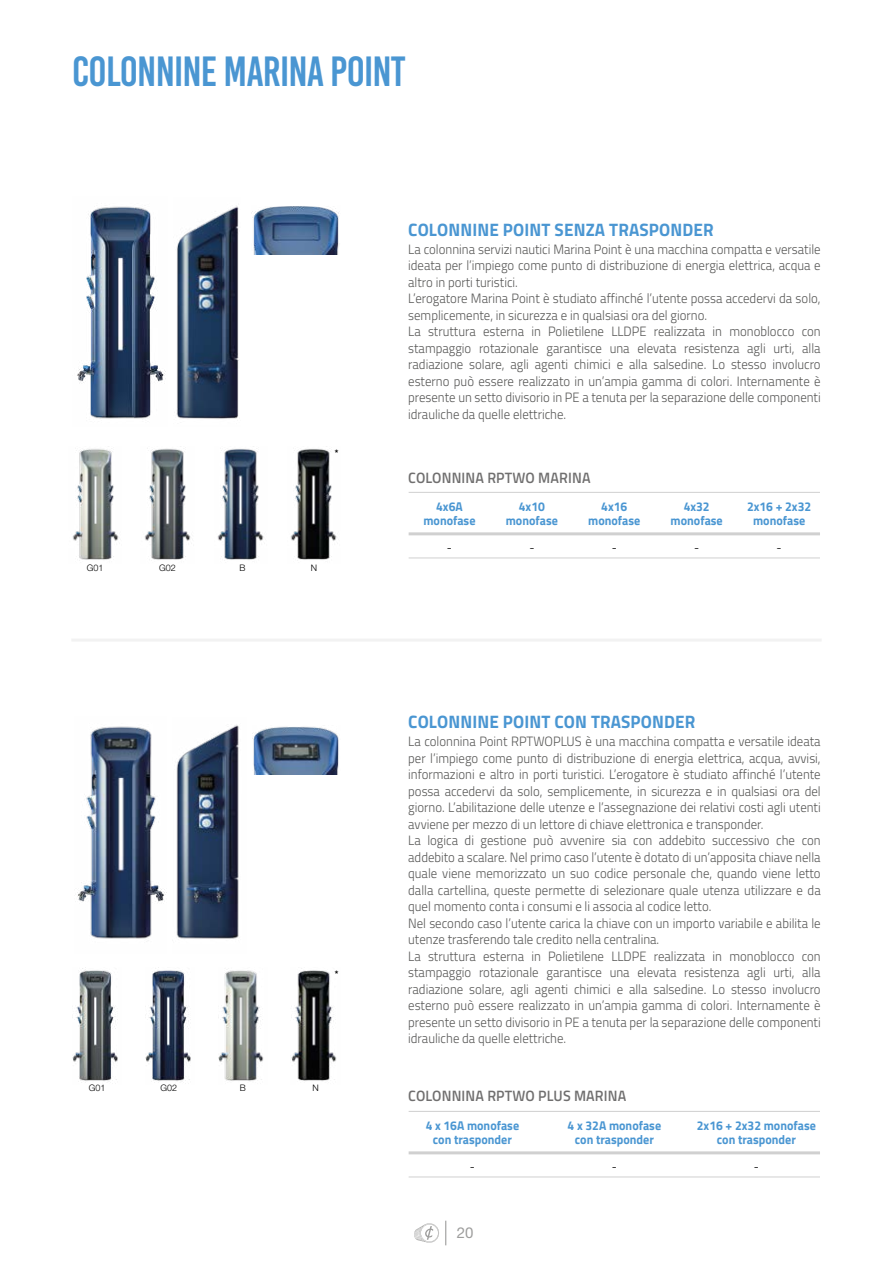
<style>
.page{position:relative;width:893px;height:1263px;background:#fff}
.page>*{position:absolute;margin:0;border:0;box-sizing:border-box;transform-origin:0 0}
.t1{font:42px "Bebas Kai";letter-spacing:-.02em;color:#4a96d2}
.t2{font:700 18px "Titillium";letter-spacing:.01em;color:#4a96d2;scale:.95 1}
.t3{font:600 15px "Titillium";letter-spacing:.01em;color:#706f6f;scale:.95 1}
.t4{font:15px "Helvetica Neue LT Std";color:#9d9d9c}
.t5{font:300 13.5px/16.5px "Titillium";color:#575756;scale:.95 1}
.t6{font:700 12.75px/13.5px "Titillium";color:#4a96d2;text-align:center;scale:.95 1}
.t7{font:300 12.75px "Titillium";color:#000;scale:.9 1}
.t8{font:300 9px "Helvetica Neue LT Std";color:#000}
.t9{font:700 9px "Helvetica Neue LT Std";color:#000}
</style>
<div class="page">
<svg style="left:445px;top:1221px;width:1px;height:24px"></svg>
<svg style="left:414px;top:1223px;width:25px;height:20px"></svg>
<img style="left:77px;top:206px;width:89px;height:213px">
<img style="left:176px;top:205px;width:63px;height:214px">
<img style="left:72px;top:449px;width:47px;height:111px">
<img style="left:145px;top:448px;width:46px;height:112px">
<img style="left:217px;top:449px;width:47px;height:111px">
<img style="left:290px;top:449px;width:47px;height:111px">
<img style="left:252px;top:206px;width:87px;height:48px">
<img style="left:77px;top:726px;width:90px;height:213px">
<img style="left:176px;top:724px;width:63px;height:215px">
<img style="left:72px;top:968px;width:46px;height:113px">
<img style="left:145px;top:968px;width:46px;height:113px">
<img style="left:218px;top:970px;width:46px;height:111px">
<img style="left:291px;top:968px;width:46px;height:113px">
<img style="left:252px;top:726px;width:87px;height:48px">
<hr style="left:71px;top:638px;width:751px;height:3px;background:#f2f2f2">
<hr style="left:409px;top:532px;width:411px;height:3px;background:#d0d0d0">
<hr style="left:409px;top:558px;width:411px;height:1px;background:#d0d0d0">
<hr style="left:409px;top:492px;width:411px;height:1px;background:#d0d0d0">
<hr style="left:409px;top:1151px;width:411px;height:3px;background:#d0d0d0">
<hr style="left:409px;top:1177px;width:411px;height:1px;background:#d0d0d0">
<hr style="left:409px;top:1111px;width:411px;height:1px;background:#d0d0d0">
<h1 class="t1" style="left:72px;top:49px;width:335px">COLONNINE MARINA POINT</h1>
<p class="t9" style="left:335px;top:447px;width:5px">*</p>
<p class="t8" style="left:87px;top:562px;width:18px">G01</p>
<p class="t8" style="left:159px;top:562px;width:18px">G02</p>
<p class="t8" style="left:239px;top:562px;width:8px">B</p>
<p class="t8" style="left:311px;top:562px;width:8px">N</p>
<p class="t9" style="left:335px;top:968px;width:5px">*</p>
<p class="t8" style="left:89px;top:1082px;width:18px">G01</p>
<p class="t8" style="left:161px;top:1082px;width:18px">G02</p>
<p class="t8" style="left:312px;top:1082px;width:8px">N</p>
<p class="t8" style="left:240px;top:1082px;width:8px">B</p>
<h2 class="t2" style="left:408px;top:216px;width:323px">COLONNINE POINT SENZA TRASPONDER</h2>
<p class="t5" style="left:408px;top:240px;width:436px">La colonnina servizi nautici Marina Point è una macchina compatta e versatile ideata per l’impiego come punto di distribuzione di energia elettrica, acqua e altro in porti turistici.<br>L’erogatore Marina Point è studiato affinché l’utente possa accedervi da solo, semplicemente, in sicurezza e in qualsiasi ora del giorno.<br>La struttura esterna in Polietilene LLDPE realizzata in monoblocco con stampaggio rotazionale garantisce una elevata resistenza agli urti, alla radiazione solare, agli agenti chimici e alla salsedine. Lo stesso involucro esterno può essere realizzato in un’ampia gamma di colori. Internamente è presente un setto divisorio in PE a tenuta per la separazione delle componenti idrauliche da quelle elettriche.</p>
<p class="t3" style="left:408px;top:466px;width:193px">COLONNINA RPTWO MARINA</p>
<p class="t6" style="left:423px;top:499px;width:56px">4x6A monofase</p>
<p class="t6" style="left:506px;top:499px;width:56px">4x10 monofase</p>
<p class="t6" style="left:588px;top:499px;width:56px">4x16 monofase</p>
<p class="t6" style="left:671px;top:499px;width:56px">4x32 monofase</p>
<p class="t6" style="left:747px;top:499px;width:69px">2x16 + 2x32 monofase</p>
<p class="t7" style="left:447px;top:538px;width:7px">-</p>
<p class="t7" style="left:529px;top:538px;width:7px">-</p>
<p class="t7" style="left:612px;top:538px;width:7px">-</p>
<p class="t7" style="left:694px;top:538px;width:7px">-</p>
<p class="t7" style="left:777px;top:538px;width:7px">-</p>
<h2 class="t2" style="left:408px;top:708px;width:304px">COLONNINE POINT CON TRASPONDER</h2>
<p class="t5" style="left:408px;top:733px;width:436px">La colonnina Point RPTWOPLUS è una macchina compatta e versatile ideata per l’impiego come punto di distribuzione di energia elettrica, acqua, avvisi, informazioni e altro in porti turistici. L’erogatore è studiato affinché l’utente possa accedervi da solo, semplicemente, in sicurezza e in qualsiasi ora del giorno. L’abilitazione delle utenze e l’assegnazione dei relativi costi agli utenti avviene per mezzo di un lettore di chiave elettronica e transponder.<br>La logica di gestione può avvenire sia con addebito successivo che con addebito a scalare. Nel primo caso l’utente è dotato di un’apposita chiave nella quale viene memorizzato un suo codice personale che, quando viene letto dalla cartellina, queste permette di selezionare quale utenza utilizzare e da quel momento conta i consumi e li associa al codice letto.<br>Nel secondo caso l’utente carica la chiave con un importo variabile e abilita le utenze trasferendo tale credito nella centralina.<br>La struttura esterna in Polietilene LLDPE realizzata in monoblocco con stampaggio rotazionale garantisce una elevata resistenza agli urti, alla radiazione solare, agli agenti chimici e alla salsedine. Lo stesso involucro esterno può essere realizzato in un’ampia gamma di colori. Internamente è presente un setto divisorio in PE a tenuta per la separazione delle componenti idrauliche da quelle elettriche.</p>
<p class="t3" style="left:408px;top:1084px;width:231px">COLONNINA RPTWO PLUS MARINA</p>
<p class="t6" style="left:426px;top:1118px;width:100px">4 x 16A monofase con trasponder</p>
<p class="t7" style="left:470px;top:1157px;width:7px">-</p>
<p class="t4" style="left:457px;top:1224px;width:18px">20</p>
<p class="t6" style="left:568px;top:1118px;width:100px">4 x 32A monofase con trasponder</p>
<p class="t7" style="left:612px;top:1157px;width:7px">-</p>
<p class="t6" style="left:697px;top:1118px;width:127px">2x16 + 2x32 monofase con trasponder</p>
<p class="t7" style="left:754px;top:1157px;width:7px">-</p>
</div>
